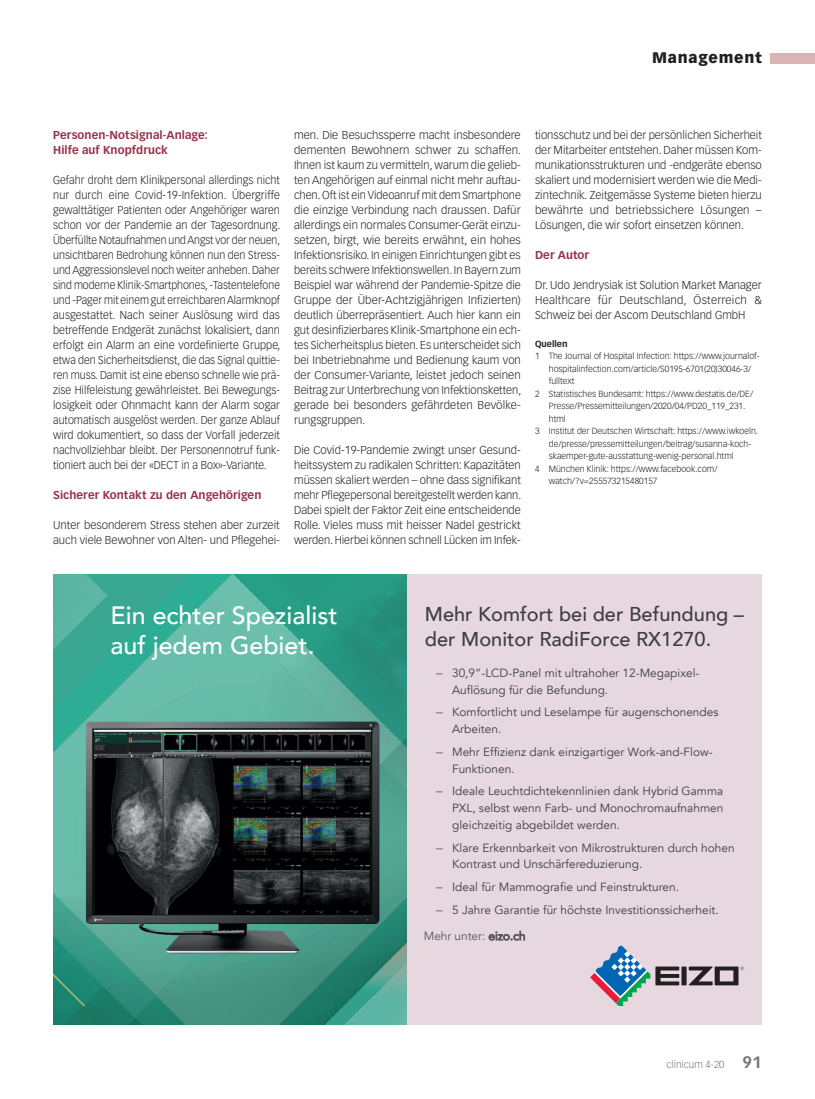
<style>
.page{position:relative;width:815px;height:1099px;background:#fff}
.page>*{position:absolute;margin:0;border:0;box-sizing:border-box;transform-origin:0 0}
.t1{font:500 25px/30px "Avenir";color:#fff}
.t2{font:500 20px/25.2px "Avenir";color:#3e3e3f}
.t3{font:900 15px "Vectora LT Std";letter-spacing:.05em;color:#231f20}
.t4{font:11.88px/16.6px "Avenir";color:#3e3e3f}
.t5{font:11.88px "Avenir";color:#57585a}
.Lauftext{font:300 11.25px/15px "Vectora LT Std";color:#231f20;text-align:justify}
.Lauftext-2{font:300 11.25px/15px "Vectora LT Std";color:#231f20;text-align:justify;scale:.96 1}
.ZT_MM{font:700 11.25px/15px "Vectora LT Std";letter-spacing:.005em;color:#983249}
.t6{font:300 10px "Vectora LT Std";color:#76787b}
.Fussnote{font:300 8.75px/12.5px "Vectora LT Std";color:#231f20}
.Fussnote-2{font:700 8.75px "Vectora LT Std";color:#231f20}
.s1{font-weight:700;font-size:16.25px}
</style>
<div class="page">
<div style="left:770px;top:53px;width:45px;height:10px;background:#d9b4b3"></div>
<div style="left:407px;top:574px;width:355px;height:450px;background:#e7d8e0"></div>
<svg style="left:590px;top:945px;width:154px;height:60px"></svg>
<img style="left:53px;top:574px;width:354px;height:450px">
<h3 class="t3" style="left:652px;top:49px;width:111px">Management</h3>
<p class="ZT_MM" style="left:53px;top:128px;width:156px">Personen-Notsignal-Anlage:<br>Hilfe auf Knopfdruck</p>
<p class="Lauftext-2" style="left:53px;top:173px;width:238px">Gefahr droht dem Klinikpersonal allerdings nicht nur durch eine Covid-19-Infektion. Übergriffe gewalttätiger Patienten oder Angehöriger waren schon vor der Pandemie an der Tagesordnung.<br>Überfüllte Notaufnahmen und Angst vor der neuen, unsichtbaren Bedrohung können nun den Stress&shy;und Aggressionslevel noch weiter anheben. Daher sind moderne Klinik-Smartphones, -Tastentelefone und -Pager mit einem gut erreichbaren Alarmknopf ausgestattet. Nach seiner Auslösung wird das betreffende Endgerät zunächst lokalisiert, dann erfolgt ein Alarm an eine vordefinierte Gruppe, etwa den Sicherheitsdienst, die das Signal quittie&shy;ren muss. Damit ist eine ebenso schnelle wie prä&shy;zise Hilfeleistung gewährleistet. Bei Bewegungs&shy;losigkeit oder Ohnmacht kann der Alarm sogar automatisch ausgelöst werden. Der ganze Ablauf wird dokumentiert, so dass der Vorfall jederzeit nachvollziehbar bleibt. Der Personennotruf funk&shy;tioniert auch bei der «DECT in a Box»-Variante.</p>
<p class="ZT_MM" style="left:53px;top:488px;width:210px">Sicherer Kontakt zu den Angehörigen</p>
<p class="Lauftext" style="left:53px;top:518px;width:228px">Unter besonderem Stress stehen aber zurzeit auch viele Bewohner von Alten- und Pflegehei-</p>
<p class="Lauftext" style="left:294px;top:128px;width:229px">men. Die Besuchssperre macht insbesondere dementen Bewohnern schwer zu schaffen.<br>Ihnen ist kaum zu vermitteln, warum die gelieb&shy;ten Angehörigen auf einmal nicht mehr auftau&shy;chen. Oft ist ein Videoanruf mit dem Smartphone die einzige Verbindung nach draussen. Dafür allerdings ein normales Consumer-Gerät einzu&shy;setzen, birgt, wie bereits erwähnt, ein hohes Infektionsrisiko. In einigen Einrichtungen gibt es bereits schwere Infektionswellen. In Bayern zum Beispiel war während der Pandemie-Spitze die Gruppe der Über-Achtzigjährigen Infizierten) deutlich überrepräsentiert. Auch hier kann ein gut desinfizierbares Klinik-Smartphone ein ech&shy;tes Sicherheitsplus bieten. Es unterscheidet sich bei Inbetriebnahme und Bedienung kaum von der Consumer-Variante, leistet jedoch seinen Beitrag zur Unterbrechung von Infektionsketten, gerade bei besonders gefährdeten Bevölke&shy;rungsgruppen.</p>
<p class="Lauftext" style="left:294px;top:443px;width:229px">Die Covid-19-Pandemie zwingt unser Gesund&shy;heitssystem zu radikalen Schritten: Kapazitäten müssen skaliert werden – ohne dass signifikant mehr Pflegepersonal bereitgestellt werden kann.<br>Dabei spielt der Faktor Zeit eine entscheidende Rolle. Vieles muss mit heisser Nadel gestrickt werden. Hierbei können schnell Lücken im Infek-</p>
<p class="Lauftext" style="left:535px;top:128px;width:228px">tionsschutz und bei der persönlichen Sicherheit der Mitarbeiter entstehen. Daher müssen Kom&shy;munikationsstrukturen und -endgeräte ebenso skaliert und modernisiert werden wie die Medi&shy;zintechnik. Zeitgemässe Systeme bieten hierzu bewährte und betriebssichere Lösungen – Lösungen, die wir sofort einsetzen können.</p>
<p class="ZT_MM" style="left:535px;top:248px;width:56px">Der Autor</p>
<p class="Lauftext" style="left:535px;top:278px;width:228px">Dr. Udo Jendrysiak ist Solution Market Manager Healthcare für Deutschland, Österreich &amp; Schweiz bei der Ascom Deutschland GmbH</p>
<p class="Fussnote-2" style="left:535px;top:338px;width:34px">Quellen</p>
<p class="Fussnote" style="left:549px;top:350px;width:212px;text-indent:-14px">1 The Journal of Hospital Infection: https://www.journalof&shy;hospitalinfection.com/article/S0195-6701(20)30046-3/ fulltext</p>
<p class="Fussnote" style="left:549px;top:387px;width:206px;text-indent:-14px">2 Statistisches Bundesamt: https://www.destatis.de/DE/<br>Presse/Pressemitteilungen/2020/04/PD20_119_231. html</p>
<p class="Fussnote" style="left:549px;top:425px;width:211px;text-indent:-14px">3 Institut der Deutschen Wirtschaft: https://www.iwkoeln. de/presse/pressemitteilungen/beitrag/susanna-koch&shy;skaemper-gute-ausstattung-wenig-personal.html</p>
<p class="Fussnote" style="left:549px;top:462px;width:170px;text-indent:-14px">4 München Klinik: https://www.facebook.com/ watch/?v=255573215480157</p>
<p class="t1" style="left:111px;top:599px;width:229px">Ein echter Spezialist auf jedem Gebiet.</p>
<p class="t2" style="left:425px;top:600px;width:320px">Mehr Komfort bei der Befundung – der Monitor RadiForce RX1270.</p>
<p class="t4" style="left:452px;top:664px;width:249px;text-indent:-16px">− 30,9”-LCD-Panel mit ultrahoher 12-Megapixel-<br>Auflösung für die Befundung.</p>
<p class="t4" style="left:452px;top:704px;width:268px;text-indent:-16px">− Komfortlicht und Leselampe für augenschonendes<br>Arbeiten.</p>
<p class="t4" style="left:452px;top:743px;width:262px;text-indent:-16px">− Mehr Effizienz dank einzigartiger Work-and-Flow-<br>Funktionen.</p>
<p class="t4" style="left:452px;top:783px;width:273px;text-align:justify;text-indent:-16px">− Ideale Leuchtdichtekennlinien dank Hybrid Gamma PXL, selbst wenn Farb- und Monochromaufnahmen gleichzeitig abgebildet werden.</p>
<p class="t4" style="left:452px;top:839px;width:284px;text-indent:-16px">− Klare Erkennbarkeit von Mikrostrukturen durch hohen<br>Kontrast und Unschärfereduzierung.</p>
<p class="t4" style="left:436px;top:875px;width:284px;line-height:22.9px">− Ideal für Mammografie und Feinstrukturen.<br>− 5 Jahre Garantie für höchste Investitionssicherheit.</p>
<p class="t5" style="left:424px;top:928px;width:103px">Mehr unter: eizo.ch</p>
<p class="t6" style="left:667px;top:1058px;width:97px">clinicum 4-20 <span class="s1">91</span></p>
</div>
